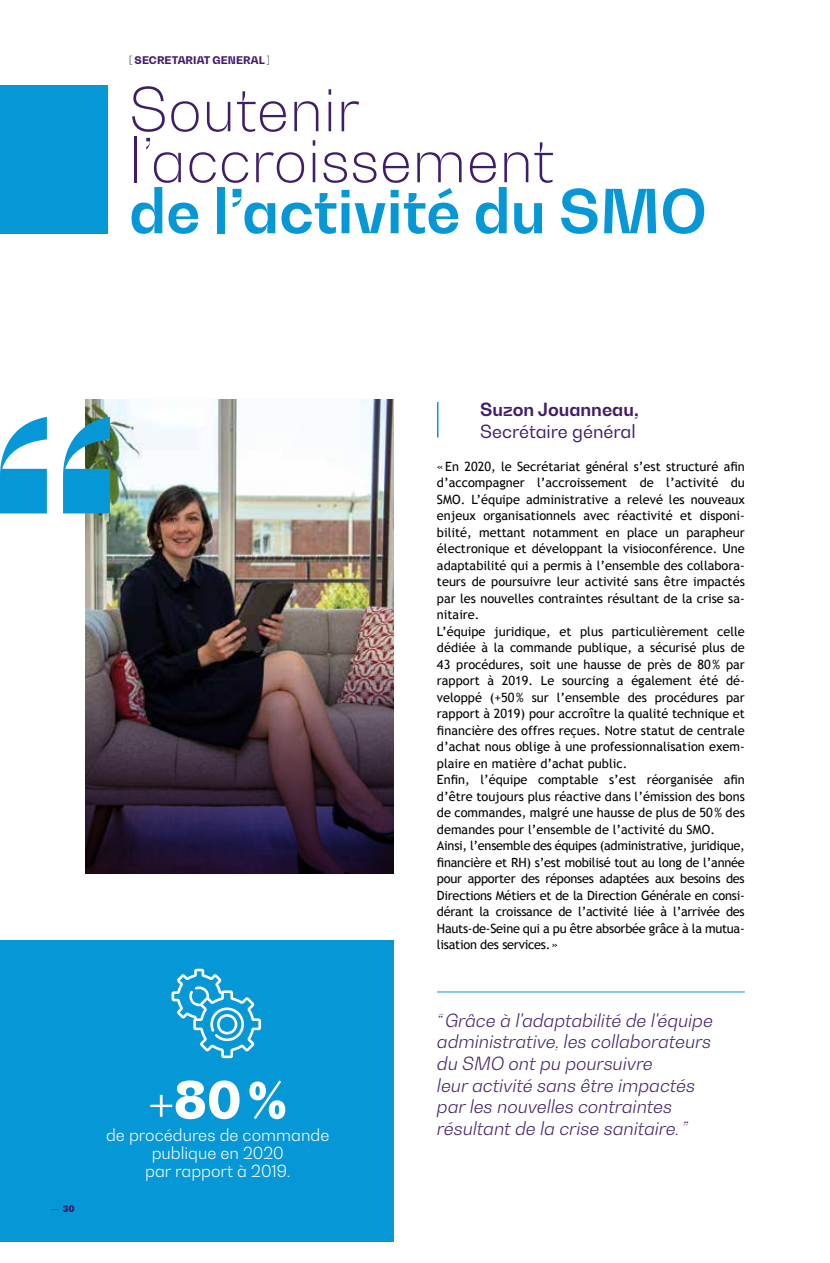
<style>
.page{position:relative;width:830px;height:1263px;background:#fff}
.page>*{position:absolute;margin:0;border:0;box-sizing:border-box;transform-origin:0 0}
.t1{font:100 60px/51px "Bw Gradual";color:#3f1e69}
.t2{font:700 60px "Bw Gradual";color:#0698d6}
.t3{font:800 51px "Bw Gradual";color:#fff}
.t4{font:italic 300 18px/21.6px "Bw Gradual";color:#3f1e69}
.t5{font:18px "Bw Gradual";color:#3f1e69}
.t6{font:700 18px "Bw Gradual";color:#3f1e69}
.t7{font:300 16.5px/18px "Bw Gradual";color:#fff;text-align:center}
.t8{font:12.75px/16.5px "Trebuchet MS";color:#000}
.t9{font:800 10.5px "Bw Gradual";letter-spacing:.01em;color:#3f1e69}
.t10{font:900 9px "Bw Gradual";color:#3f1e69}
</style>
<div class="page">
<img style="left:85px;top:400px;width:308px;height:253px">
<div style="left:0;top:940px;width:393px;height:302px;background:#0698d6"></div>
<hr style="left:437px;top:402px;width:1px;height:35px;background:#0698d6">
<div style="left:0;top:85px;width:107px;height:148px;background:#0698d6"></div>
<svg style="left:171px;top:969px;width:90px;height:89px"></svg>
<hr style="left:437px;top:991px;width:307px;height:1px;background:#0698d6">
<img style="left:85px;top:653px;width:308px;height:220px">
<svg style="left:0;top:417px;width:110px;height:96px"></svg>
<p class="t9" style="left:129px;top:53px;width:142px">[ SECRETARIAT GENERAL ]</p>
<h1 class="t1" style="left:129px;top:83px;width:426px">Soutenir l’accroissement</h1>
<h1 class="t2" style="left:129px;top:172px;width:579px">de l’activité du SMO</h1>
<p class="t10" style="left:51px;top:1202px;width:25px">— 30</p>
<h2 class="t3" style="left:149px;top:1066px;width:139px">+80%</h2>
<p class="t7" style="left:106px;top:1125px;width:225px">de procédures de commande publique en 2020<br>par rapport à 2019.</p>
<h3 class="t6" style="left:480px;top:397px;width:160px">Suzon Jouanneau,</h3>
<h3 class="t5" style="left:480px;top:419px;width:157px">Secrétaire général</h3>
<p class="t8" style="left:437px;top:458px;width:309px">«En 2020, le Secrétariat général s’est structuré afin d’accompagner l’accroissement de l’activité du SMO. L’équipe administrative a relevé les nouveaux enjeux organisationnels avec réactivité et disponi&shy;bilité, mettant notamment en place un parapheur électronique et développant la visioconférence. Une adaptabilité qui a permis à l’ensemble des collabora&shy;teurs de poursuivre leur activité sans être impactés par les nouvelles contraintes résultant de la crise sa&shy;nitaire.<br>L’équipe juridique, et plus particulièrement celle dédiée à la commande publique, a sécurisé plus de 43 procédures, soit une hausse de près de 80% par rapport à 2019. Le sourcing a également été dé&shy;veloppé (+50% sur l’ensemble des procédures par rapport à 2019) pour accroître la qualité technique et financière des offres reçues. Notre statut de centrale d’achat nous oblige à une professionnalisation exem&shy;plaire en matière d’achat public.<br>Enfin, l’équipe comptable s’est réorganisée afin d’être toujours plus réactive dans l’émission des bons de commandes, malgré une hausse de plus de 50% des demandes pour l’ensemble de l’activité du SMO.<br>Ainsi, l’ensemble des équipes (administrative, juridique, financière et RH) s’est mobilisé tout au long de l’année pour apporter des réponses adaptées aux besoins des Directions Métiers et de la Direction Générale en consi&shy;dérant la croissance de l’activité liée à l’arrivée des Hauts-de-Seine qui a pu être absorbée grâce à la mutua&shy;lisation des services.»</p>
<h3 class="t4" style="left:437px;top:1009px;width:277px">“Grâce à l'adaptabilité de l'équipe administrative, les collaborateurs du SMO ont pu poursuivre<br>leur activité sans être impactés par les nouvelles contraintes résultant de la crise sanitaire.”</h3>
</div>
